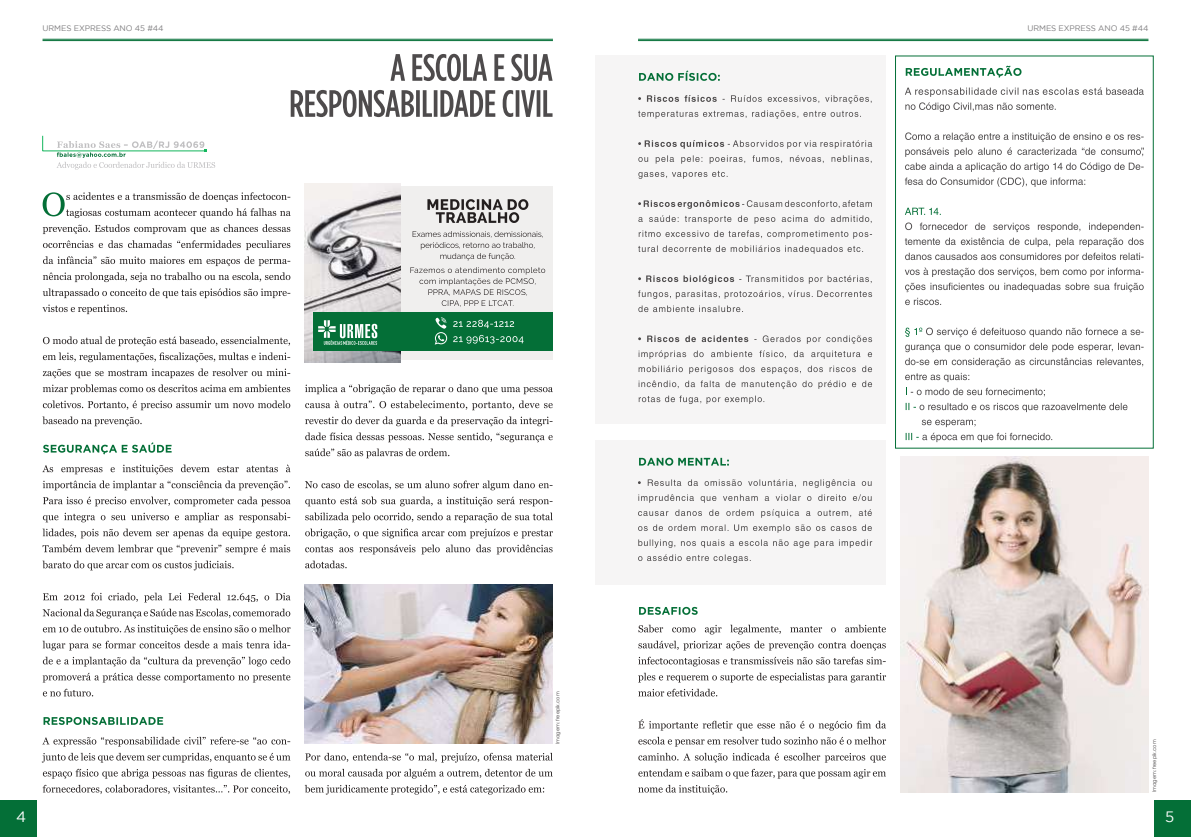
<style>
.page{position:relative;width:1191px;height:837px;background:#fff}
.page>*{position:absolute;margin:0;border:0;box-sizing:border-box;transform-origin:0 0}
.t1{font:15px "Gotham";color:#fff}
.t2{font:8px "Gotham";letter-spacing:-.01em;color:#7d7c7e}
.t3{font:5px "Te X Gyre Adventor";color:#4e4b4c}
</style>
<div class="page">
<div style="left:1154px;top:799px;width:37px;height:37px;background:#046f37"></div>
<div style="left:0;top:799px;width:37px;height:37px;background:#046f37"></div>
<hr style="left:638px;top:39px;width:510px;height:1px;background:#046f37">
<hr style="left:638px;top:40px;width:510px;height:1px;background:#046f37">
<hr style="left:43px;top:39px;width:510px;height:1px;background:#046f37">
<hr style="left:43px;top:40px;width:510px;height:1px;background:#046f37">
<div style="left:595px;top:440px;width:291px;height:144px;background:#f6f5f5"></div>
<div style="left:595px;top:56px;width:291px;height:368px;background:#f6f5f5"></div>
<svg style="left:42px;top:416px;width:100px;height:10px"></svg>
<svg style="left:43px;top:400px;width:247px;height:10px"></svg>
<svg style="left:43px;top:384px;width:247px;height:10px"></svg>
<svg style="left:43px;top:368px;width:247px;height:10px"></svg>
<svg style="left:43px;top:352px;width:247px;height:10px"></svg>
<svg style="left:43px;top:336px;width:247px;height:10px"></svg>
<svg style="left:43px;top:304px;width:84px;height:10px"></svg>
<svg style="left:43px;top:288px;width:247px;height:10px"></svg>
<svg style="left:43px;top:272px;width:247px;height:10px"></svg>
<svg style="left:43px;top:256px;width:247px;height:10px"></svg>
<svg style="left:43px;top:240px;width:247px;height:10px"></svg>
<svg style="left:43px;top:224px;width:247px;height:10px"></svg>
<svg style="left:43px;top:192px;width:248px;height:26px"></svg>
<svg style="left:291px;top:90px;width:261px;height:27px"></svg>
<svg style="left:390px;top:54px;width:162px;height:27px"></svg>
<svg style="left:42px;top:135px;width:173px;height:34px"></svg>
<svg style="left:43px;top:688px;width:50px;height:8px"></svg>
<svg style="left:43px;top:672px;width:247px;height:10px"></svg>
<svg style="left:43px;top:656px;width:247px;height:10px"></svg>
<svg style="left:43px;top:640px;width:247px;height:10px"></svg>
<svg style="left:43px;top:624px;width:247px;height:10px"></svg>
<svg style="left:43px;top:608px;width:247px;height:10px"></svg>
<svg style="left:43px;top:592px;width:247px;height:10px"></svg>
<svg style="left:42px;top:560px;width:192px;height:10px"></svg>
<svg style="left:43px;top:544px;width:247px;height:10px"></svg>
<svg style="left:43px;top:528px;width:247px;height:10px"></svg>
<svg style="left:43px;top:512px;width:247px;height:10px"></svg>
<svg style="left:43px;top:496px;width:247px;height:10px"></svg>
<svg style="left:43px;top:480px;width:247px;height:10px"></svg>
<svg style="left:42px;top:464px;width:248px;height:10px"></svg>
<svg style="left:43px;top:784px;width:247px;height:9px"></svg>
<svg style="left:43px;top:768px;width:247px;height:10px"></svg>
<svg style="left:42px;top:752px;width:248px;height:10px"></svg>
<svg style="left:42px;top:736px;width:248px;height:10px"></svg>
<svg style="left:43px;top:442px;width:129px;height:12px"></svg>
<svg style="left:44px;top:717px;width:119px;height:7px"></svg>
<svg style="left:638px;top:395px;width:126px;height:9px"></svg>
<svg style="left:638px;top:380px;width:234px;height:9px"></svg>
<svg style="left:638px;top:365px;width:234px;height:9px"></svg>
<svg style="left:638px;top:350px;width:234px;height:9px"></svg>
<svg style="left:638px;top:335px;width:234px;height:9px"></svg>
<svg style="left:638px;top:305px;width:105px;height:7px"></svg>
<svg style="left:638px;top:290px;width:234px;height:9px"></svg>
<svg style="left:638px;top:275px;width:233px;height:9px"></svg>
<svg style="left:638px;top:245px;width:225px;height:9px"></svg>
<svg style="left:638px;top:230px;width:234px;height:9px"></svg>
<svg style="left:638px;top:215px;width:233px;height:9px"></svg>
<svg style="left:638px;top:200px;width:234px;height:9px"></svg>
<svg style="left:638px;top:171px;width:89px;height:8px"></svg>
<svg style="left:638px;top:155px;width:233px;height:9px"></svg>
<svg style="left:638px;top:140px;width:234px;height:9px"></svg>
<svg style="left:638px;top:110px;width:223px;height:9px"></svg>
<svg style="left:638px;top:95px;width:233px;height:9px"></svg>
<svg style="left:639px;top:70px;width:81px;height:11px"></svg>
<svg style="left:639px;top:457px;width:90px;height:8px"></svg>
<svg style="left:638px;top:554px;width:112px;height:8px"></svg>
<svg style="left:638px;top:539px;width:234px;height:8px"></svg>
<svg style="left:638px;top:524px;width:234px;height:8px"></svg>
<svg style="left:638px;top:509px;width:234px;height:8px"></svg>
<svg style="left:638px;top:494px;width:233px;height:8px"></svg>
<svg style="left:638px;top:479px;width:233px;height:8px"></svg>
<svg style="left:905px;top:419px;width:147px;height:23px"></svg>
<svg style="left:905px;top:403px;width:222px;height:9px"></svg>
<svg style="left:905px;top:373px;width:140px;height:23px"></svg>
<svg style="left:905px;top:343px;width:238px;height:24px"></svg>
<svg style="left:905px;top:327px;width:238px;height:10px"></svg>
<svg style="left:905px;top:298px;width:36px;height:7px"></svg>
<svg style="left:905px;top:222px;width:238px;height:70px"></svg>
<svg style="left:905px;top:208px;width:35px;height:7px"></svg>
<svg style="left:905px;top:132px;width:238px;height:55px"></svg>
<svg style="left:905px;top:87px;width:238px;height:25px"></svg>
<svg style="left:638px;top:784px;width:89px;height:10px"></svg>
<svg style="left:638px;top:768px;width:248px;height:10px"></svg>
<svg style="left:638px;top:752px;width:248px;height:10px"></svg>
<svg style="left:638px;top:736px;width:248px;height:10px"></svg>
<svg style="left:638px;top:719px;width:248px;height:11px"></svg>
<svg style="left:638px;top:688px;width:79px;height:8px"></svg>
<svg style="left:638px;top:672px;width:248px;height:10px"></svg>
<svg style="left:638px;top:656px;width:247px;height:10px"></svg>
<svg style="left:638px;top:640px;width:247px;height:10px"></svg>
<svg style="left:638px;top:624px;width:248px;height:10px"></svg>
<svg style="left:639px;top:606px;width:58px;height:8px"></svg>
<svg style="left:905px;top:66px;width:116px;height:12px"></svg>
<div style="left:401px;top:186px;width:152px;height:174px;background:#f0efee"></div>
<img style="left:305px;top:184px;width:96px;height:178px">
<svg style="left:410px;top:267px;width:135px;height:39px"></svg>
<svg style="left:412px;top:231px;width:131px;height:29px"></svg>
<svg style="left:427px;top:199px;width:101px;height:24px"></svg>
<div style="left:314px;top:312px;width:239px;height:38px;background:#046f37"></div>
<svg style="left:453px;top:335px;width:70px;height:8px"></svg>
<svg style="left:453px;top:319px;width:61px;height:9px"></svg>
<svg style="left:435px;top:317px;width:12px;height:27px"></svg>
<svg style="left:318px;top:320px;width:59px;height:25px"></svg>
<svg style="left:305px;top:784px;width:239px;height:10px"></svg>
<svg style="left:305px;top:768px;width:248px;height:10px"></svg>
<svg style="left:305px;top:752px;width:248px;height:10px"></svg>
<svg style="left:305px;top:560px;width:42px;height:8px"></svg>
<svg style="left:305px;top:544px;width:247px;height:10px"></svg>
<svg style="left:305px;top:528px;width:248px;height:10px"></svg>
<svg style="left:305px;top:512px;width:248px;height:10px"></svg>
<svg style="left:305px;top:496px;width:247px;height:10px"></svg>
<svg style="left:305px;top:480px;width:247px;height:10px"></svg>
<svg style="left:305px;top:448px;width:144px;height:10px"></svg>
<svg style="left:305px;top:432px;width:248px;height:10px"></svg>
<svg style="left:305px;top:416px;width:247px;height:10px"></svg>
<svg style="left:305px;top:400px;width:248px;height:10px"></svg>
<svg style="left:305px;top:384px;width:248px;height:10px"></svg>
<img style="left:900px;top:456px;width:248px;height:336px">
<img style="left:305px;top:584px;width:248px;height:159px">
<div style="left:895px;top:56px;width:258px;height:392px;border:1px solid #046f37"></div>
<p class="t2" style="left:43px;top:23px;width:122px">URMES EXPRESS ANO 45 #44</p>
<p class="t2" style="left:1027px;top:23px;width:122px">URMES EXPRESS ANO 45 #44</p>
<p class="t3" style="left:553px;top:743px;width:54px;rotate:-90deg">Imagem: freepik.com</p>
<p class="t3" style="left:1150px;top:791px;width:54px;rotate:-90deg">Imagem: freepik.com</p>
<h1 class="t1" style="left:16px;top:807px;width:12px">4</h1>
<h1 class="t1" style="left:1165px;top:807px;width:11px">5</h1>
</div>
